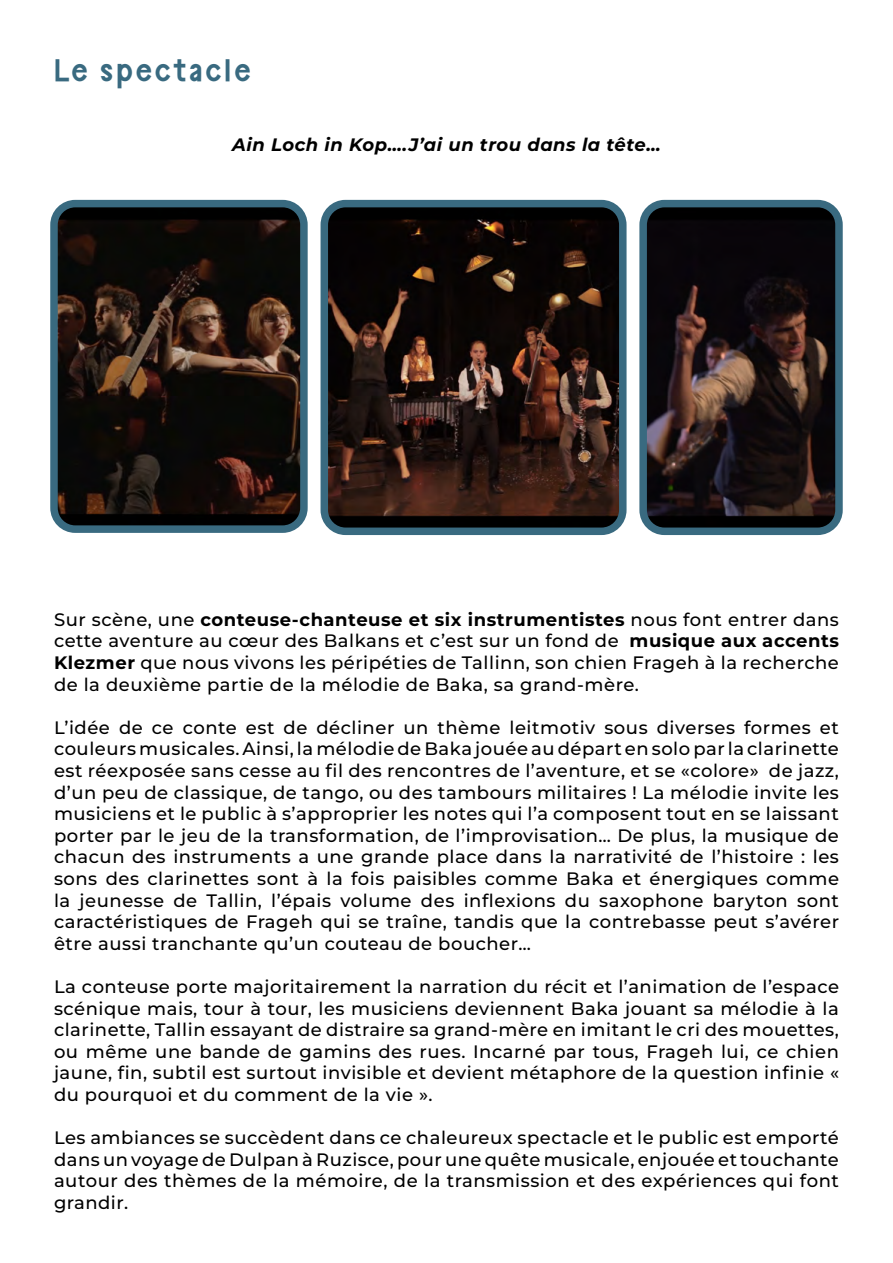
<style>
.page{position:relative;width:893px;height:1263px;background:#fff}
.page>*{position:absolute;margin:0;border:0;box-sizing:border-box;transform-origin:0 0}
.t1{font:700 27px "Paris Van Java";letter-spacing:.13em;color:#396a80}
.t2{font:500 18px/21.6px "Montserrat";letter-spacing:.03em;color:#000;text-align:justify}
.t3{font:italic 700 18px "Montserrat";letter-spacing:.03em;color:#000}
.s1{font-weight:700}
</style>
<div class="page">
<img style="left:648px;top:209px;width:186px;height:317px">
<div style="left:639px;top:200px;width:204px;height:335px;border:8px solid #396a80;border-radius:21px"></div>
<img style="left:330px;top:209px;width:287px;height:317px">
<div style="left:321px;top:200px;width:305px;height:335px;border:8px solid #396a80;border-radius:21px"></div>
<img style="left:59px;top:209px;width:240px;height:315px">
<div style="left:50px;top:200px;width:258px;height:333px;border:8px solid #396a80;border-radius:21px"></div>
<h1 class="t1" style="left:54px;top:54px;width:198px">Le spectacle</h1>
<p class="t3" style="left:232px;top:133px;width:430px">Ain Loch in Kop….J’ai un trou dans la tête…</p>
<p class="t2" style="left:54px;top:608px;width:786px">Sur scène, une <span class="s1">conteuse-chanteuse et six instrumentistes</span> nous font entrer dans cette aventure au cœur des Balkans et c’est sur un fond de <span class="s1">musique aux accents Klezmer</span> que nous vivons les péripéties de Tallinn, son chien Frageh à la recherche de la deuxième partie de la mélodie de Baka, sa grand-mère.</p>
<p class="t2" style="left:54px;top:716px;width:786px">L’idée de ce conte est de décliner un thème leitmotiv sous diverses formes et couleurs musicales. Ainsi, la mélodie de Baka jouée au départ en solo par la clarinette est réexposée sans cesse au fil des rencontres de l’aventure, et se «colore» de jazz, d’un peu de classique, de tango, ou des tambours militaires ! La mélodie invite les musiciens et le public à s’approprier les notes qui l’a composent tout en se laissant porter par le jeu de la transformation, de l’improvisation… De plus, la musique de chacun des instruments a une grande place dans la narrativité de l’histoire : les sons des clarinettes sont à la fois paisibles comme Baka et énergiques comme la jeunesse de Tallin, l’épais volume des inflexions du saxophone baryton sont caractéristiques de Frageh qui se traîne, tandis que la contrebasse peut s’avérer être aussi tranchante qu’un couteau de boucher…</p>
<p class="t2" style="left:54px;top:975px;width:787px">La conteuse porte majoritairement la narration du récit et l’animation de l’espace scénique mais, tour à tour, les musiciens deviennent Baka jouant sa mélodie à la clarinette, Tallin essayant de distraire sa grand-mère en imitant le cri des mouettes, ou même une bande de gamins des rues. Incarné par tous, Frageh lui, ce chien jaune, fin, subtil est surtout invisible et devient métaphore de la question infinie « du pourquoi et du comment de la vie ».</p>
<p class="t2" style="left:54px;top:1126px;width:786px">Les ambiances se succèdent dans ce chaleureux spectacle et le public est emporté dans un voyage de Dulpan à Ruzisce, pour une quête musicale, enjouée et touchante autour des thèmes de la mémoire, de la transmission et des expériences qui font grandir.</p>
</div>
